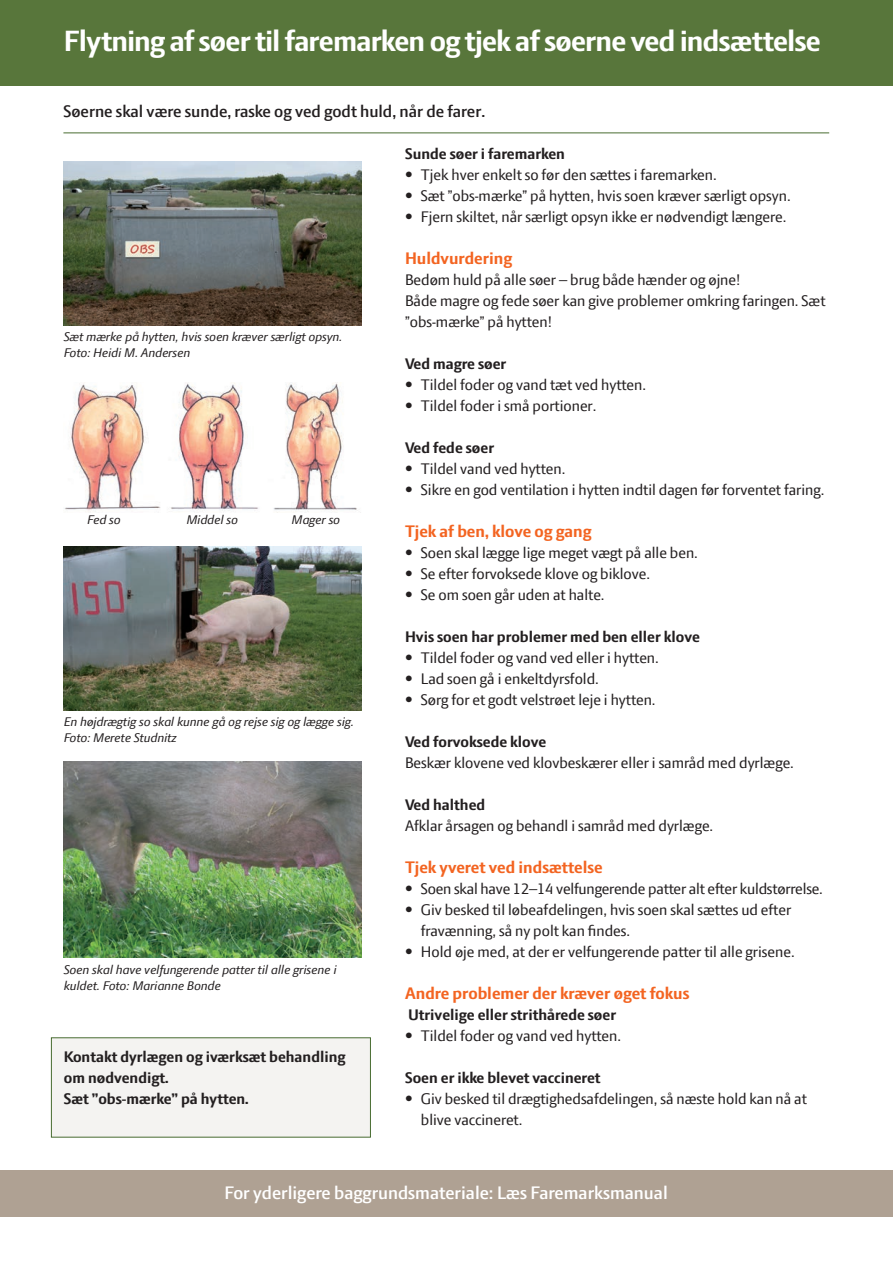
<style>
.page{position:relative;width:893px;height:1263px;background:#fff}
.page>*{position:absolute;margin:0;border:0;box-sizing:border-box;transform-origin:0 0}
.Rubrik{font:700 31.5px "LF Press Sans";letter-spacing:-.025em;color:#fff}
.Opgave{font:600 19.5px "LF Press Sans";color:#fff}
.mellemrubrik_i_kasse{font:700 18px "LF Press Sans";color:#f36421}
.Indledende_tekst{font:600 18px "LF Press Sans";color:#231f20}
.brødtekst{font:16.5px/21px "LF Press Sans";color:#231f20}
.Fed_brød{font:700 16.5px/21px "LF Press Sans";color:#231f20}
.Billedtekst{font:italic 13.5px/16.5px "LF Press Sans";color:#231f20}
</style>
<div class="page">
<div style="left:0;top:1170px;width:893px;height:47px;background:#afa193"></div>
<div style="left:0;top:0;width:893px;height:85px;background:#58763b"></div>
<div style="left:51px;top:1037px;width:320px;height:100px;background:#f4f3f1;border:1px solid #486c31"></div>
<img style="left:64px;top:546px;width:297px;height:164px">
<img style="left:64px;top:383px;width:195px;height:130px">
<img style="left:273px;top:382px;width:88px;height:131px">
<img style="left:64px;top:161px;width:297px;height:164px">
<img style="left:64px;top:762px;width:297px;height:196px">
<hr style="left:63px;top:132px;width:766px;height:1px;background:#486c31">
<p class="Rubrik" style="left:64px;top:23px;width:759px">Flytning af søer til faremarken og tjek af søerne ved indsættelse</p>
<p class="Indledende_tekst" style="left:63px;top:101px;width:423px">Søerne skal være sunde, raske og ved godt huld, når de farer.</p>
<p class="Billedtekst" style="left:64px;top:328px;width:280px">Sæt mærke på hytten, hvis soen kræver særligt opsyn.<br>Foto: Heidi M. Andersen</p>
<p class="Billedtekst" style="left:87px;top:512px;width:35px">Fed so</p>
<p class="Billedtekst" style="left:186px;top:512px;width:53px">Middel so</p>
<p class="Billedtekst" style="left:292px;top:512px;width:50px">Mager so</p>
<p class="Billedtekst" style="left:64px;top:713px;width:291px">En højdrægtig so skal kunne gå og rejse sig og lægge sig.<br>Foto: Merete Studnitz</p>
<p class="Billedtekst" style="left:64px;top:961px;width:274px">Soen skal have velfungerende patter til alle grisene i kuldet. Foto: Marianne Bonde</p>
<p class="Fed_brød" style="left:64px;top:1046px;width:283px">Kontakt dyrlægen og iværksæt behandling om nødvendigt.</p>
<p class="Fed_brød" style="left:64px;top:1088px;width:186px">Sæt ”obs-mærke” på hytten.</p>
<p class="Fed_brød" style="left:405px;top:143px;width:161px">Sunde søer i faremarken</p>
<p class="brødtekst" style="left:405px;top:164px;width:313px">• Tjek hver enkelt so før den sættes i faremarken.</p>
<p class="brødtekst" style="left:405px;top:185px;width:387px">• Sæt ”obs-mærke” på hytten, hvis soen kræver særligt opsyn.</p>
<p class="brødtekst" style="left:405px;top:206px;width:383px">• Fjern skiltet, når særligt opsyn ikke er nødvendigt længere.</p>
<p class="mellemrubrik_i_kasse" style="left:405px;top:248px;width:109px">Huldvurdering</p>
<p class="brødtekst" style="left:405px;top:269px;width:337px">Bedøm huld på alle søer – brug både hænder og øjne!</p>
<p class="brødtekst" style="left:405px;top:290px;width:422px">Både magre og fede søer kan give problemer omkring faringen. Sæt ”obs-mærke” på hytten!</p>
<p class="Fed_brød" style="left:405px;top:353px;width:103px">Ved magre søer</p>
<p class="brødtekst" style="left:405px;top:374px;width:243px">• Tildel foder og vand tæt ved hytten.</p>
<p class="brødtekst" style="left:405px;top:395px;width:193px">• Tildel foder i små portioner.</p>
<p class="Fed_brød" style="left:405px;top:437px;width:91px">Ved fede søer</p>
<p class="brødtekst" style="left:405px;top:458px;width:162px">• Tildel vand ved hytten.</p>
<p class="brødtekst" style="left:405px;top:479px;width:421px">• Sikre en god ventilation i hytten indtil dagen før forventet faring.</p>
<p class="mellemrubrik_i_kasse" style="left:405px;top:521px;width:188px">Tjek af ben, klove og gang</p>
<p class="brødtekst" style="left:405px;top:542px;width:294px">• Soen skal lægge lige meget vægt på alle ben.</p>
<p class="brødtekst" style="left:405px;top:563px;width:247px">• Se efter forvoksede klove og biklove.</p>
<p class="brødtekst" style="left:405px;top:584px;width:201px">• Se om soen går uden at halte.</p>
<p class="Fed_brød" style="left:405px;top:626px;width:296px">Hvis soen har problemer med ben eller klove</p>
<p class="brødtekst" style="left:405px;top:647px;width:255px">• Tildel foder og vand ved eller i hytten.</p>
<p class="brødtekst" style="left:405px;top:668px;width:195px">• Lad soen gå i enkeltdyrsfold.</p>
<p class="brødtekst" style="left:405px;top:689px;width:252px">• Sørg for et godt velstrøet leje i hytten.</p>
<p class="Fed_brød" style="left:405px;top:731px;width:143px">Ved forvoksede klove</p>
<p class="brødtekst" style="left:405px;top:752px;width:390px">Beskær klovene ved klovbeskærer eller i samråd med dyrlæge.</p>
<p class="Fed_brød" style="left:405px;top:794px;width:82px">Ved halthed</p>
<p class="brødtekst" style="left:405px;top:815px;width:310px">Afklar årsagen og behandl i samråd med dyrlæge.</p>
<p class="mellemrubrik_i_kasse" style="left:405px;top:857px;width:199px">Tjek yveret ved indsættelse</p>
<p class="brødtekst" style="left:405px;top:878px;width:419px">• Soen skal have 12–14 velfungerende patter alt efter kuldstørrelse.</p>
<p class="brødtekst" style="left:421px;top:899px;width:372px;text-indent:-16px">• Giv besked til løbeafdelingen, hvis soen skal sættes ud efter fravænning, så ny polt kan findes.</p>
<p class="brødtekst" style="left:405px;top:941px;width:391px">• Hold øje med, at der er velfungerende patter til alle grisene.</p>
<p class="mellemrubrik_i_kasse" style="left:405px;top:983px;width:286px">Andre problemer der kræver øget fokus</p>
<p class="Fed_brød" style="left:408px;top:1004px;width:210px">Utrivelige eller strithårede søer</p>
<p class="brødtekst" style="left:405px;top:1025px;width:218px">• Tildel foder og vand ved hytten.</p>
<p class="Fed_brød" style="left:405px;top:1067px;width:197px">Soen er ikke blevet vaccineret</p>
<p class="brødtekst" style="left:421px;top:1088px;width:387px;text-indent:-16px">• Giv besked til drægtighedsafdelingen, så næste hold kan nå at blive vaccineret.</p>
<p class="Opgave" style="left:225px;top:1182px;width:445px">For yderligere baggrundsmateriale: Læs Faremarksmanual</p>
</div>
